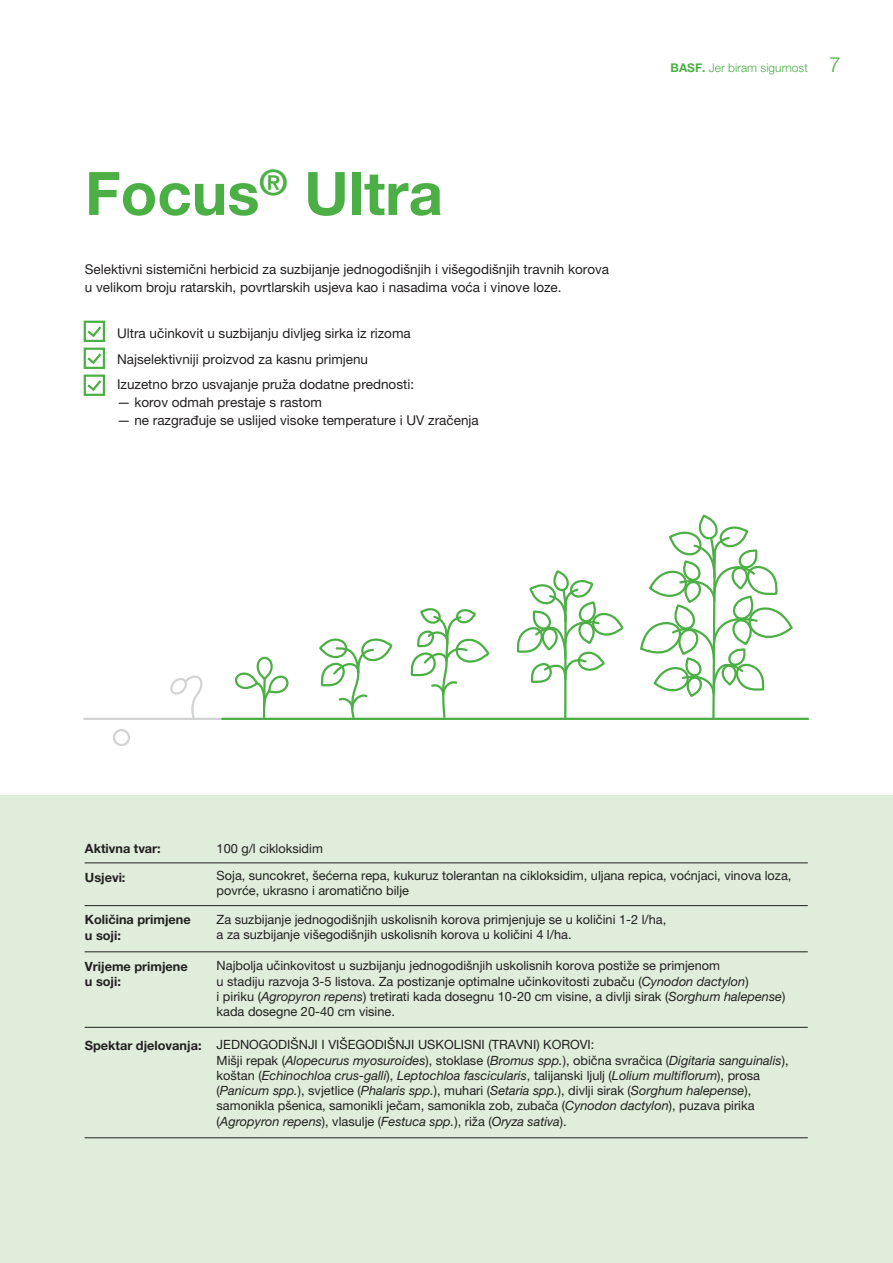
<style>
.page{position:relative;width:893px;height:1263px;background:#fff}
.page>*{position:absolute;margin:0;border:0;box-sizing:border-box;transform-origin:0 0}
.t1{font:700 60px "Helvetica Neue";color:#4caf45}
.t2{font:13.5px/25.5px "Helvetica Neue LT Pro";color:#231f20}
.t3{font:12.75px/15.3px "Helvetica Neue LT Pro";color:#231f20}
.t4{font:700 12.75px/15.3px "Helvetica Neue LT Pro";color:#231f20}
.t5{font:300 12px "Helvetica Neue LT Pro";color:#4caf45}
.s1{font-weight:700}
.s2{font-size:21px}
.s3{font-style:italic}
</style>
<div class="page">
<div style="left:0;top:795px;width:893px;height:468px;background:#dfedda"></div>
<hr style="left:85px;top:863px;width:723px;height:1px;background:#231f20">
<hr style="left:85px;top:1137px;width:723px;height:1px;background:#231f20">
<hr style="left:85px;top:905px;width:723px;height:1px;background:#231f20">
<hr style="left:85px;top:951px;width:723px;height:1px;background:#231f20">
<hr style="left:85px;top:1027px;width:723px;height:1px;background:#231f20">
<div style="left:84px;top:321px;width:21px;height:21px;border:2px solid #4caf45"></div>
<svg style="left:85px;top:324px;width:19px;height:15px"></svg>
<div style="left:84px;top:348px;width:21px;height:21px;border:2px solid #4caf45"></div>
<svg style="left:85px;top:351px;width:19px;height:15px"></svg>
<div style="left:84px;top:374px;width:21px;height:22px;border:2px solid #4caf45"></div>
<svg style="left:85px;top:378px;width:19px;height:15px"></svg>
<svg style="left:233px;top:656px;width:56px;height:62px"></svg>
<svg style="left:317px;top:638px;width:77px;height:80px"></svg>
<svg style="left:407px;top:608px;width:83px;height:110px"></svg>
<svg style="left:168px;top:675px;width:36px;height:43px"></svg>
<hr style="left:84px;top:718px;width:724px;height:2px;background:#d2d3d4">
<svg style="left:639px;top:516px;width:155px;height:202px"></svg>
<div style="left:113px;top:729px;width:17px;height:17px;border:2px solid #d2d3d4;border-radius:50%"></div>
<hr style="left:222px;top:718px;width:586px;height:2px;background:#4caf45">
<svg style="left:513px;top:571px;width:112px;height:147px"></svg>
<h1 class="t1" style="left:85px;top:146px;width:359px">Focus<sup>®</sup> Ultra</h1>
<p class="t2" style="left:85px;top:260px;width:526px;line-height:18px">Selektivni sistemični herbicid za suzbijanje jednogodišnjih i višegodišnjih travnih korova u velikom broju ratarskih, povrtlarskih usjeva kao i nasadima voća i vinove loze.</p>
<p class="t2" style="left:117px;top:320px;width:298px">Ultra učinkovit u suzbijanju divljeg sirka iz rizoma<br>Najselektivniji proizvod za kasnu primjenu<br>Izuzetno brzo usvajanje pruža dodatne prednosti:</p>
<p class="t2" style="left:117px;top:389px;width:207px">— korov odmah prestaje s rastom</p>
<p class="t2" style="left:117px;top:407px;width:363px">— ne razgrađuje se uslijed visoke temperature i UV zračenja</p>
<p class="t5" style="left:671px;top:60px;width:172px"><span class="s1">BASF.</span> Jer biram sigurnost <span class="s2">7</span></p>
<p class="t4" style="left:85px;top:841px;width:77px">Aktivna tvar:</p>
<p class="t4" style="left:85px;top:869px;width:42px">Usjevi:</p>
<p class="t3" style="left:217px;top:835px;width:576px;line-height:26.8px">100 g/l cikloksidim<br>Soja, suncokret, šećerna repa, kukuruz tolerantan na cikloksidim, uljana repica, voćnjaci, vinova loza,</p>
<p class="t3" style="left:217px;top:883px;width:194px">povrće, ukrasno i aromatično bilje</p>
<p class="t4" style="left:85px;top:912px;width:107px">Količina primjene u soji:</p>
<p class="t3" style="left:217px;top:912px;width:451px">Za suzbijanje jednogodišnjih uskolisnih korova primjenjuje se u količini 1-2 l/ha, a za suzbijanje višegodišnjih uskolisnih korova u količini 4 l/ha.</p>
<p class="t4" style="left:85px;top:958px;width:104px">Vrijeme primjene u soji:</p>
<p class="t3" style="left:217px;top:958px;width:570px">Najbolja učinkovitost u suzbijanju jednogodišnjih uskolisnih korova postiže se primjenom<br>u stadiju razvoja 3-5 listova. Za postizanje optimalne učinkovitosti zubaču (<span class="s3">Cynodon dactylon</span>)<br>i piriku (<span class="s3">Agropyron repens</span>) tretirati kada dosegnu 10-20 cm visine, a divlji sirak (<span class="s3">Sorghum halepense</span>) kada dosegne 20-40 cm visine.</p>
<p class="t3" style="left:217px;top:1037px;width:573px;text-indent:-132px"><span class="s1">Spektar djelovanja:</span> JEDNOGODIŠNJI I VIŠEGODIŠNJI USKOLISNI (TRAVNI) KOROVI:<br>Mišji repak (<span class="s3">Alopecurus myosuroides</span>), stoklase (<span class="s3">Bromus spp.</span>), obična svračica (<span class="s3">Digitaria sanguinalis</span>), koštan (<span class="s3">Echinochloa crus-galli</span>), <span class="s3">Leptochloa fascicularis</span>, talijanski ljulj (<span class="s3">Lolium multiflorum</span>), prosa (<span class="s3">Panicum spp.</span>), svjetlice (<span class="s3">Phalaris spp.</span>), muhari (<span class="s3">Setaria spp.</span>), divlji sirak (<span class="s3">Sorghum halepense</span>), samonikla pšenica, samonikli ječam, samonikla zob, zubača (<span class="s3">Cynodon dactylon</span>), puzava pirika (<span class="s3">Agropyron repens</span>), vlasulje (<span class="s3">Festuca spp.</span>), riža (<span class="s3">Oryza sativa</span>).</p>
</div>
